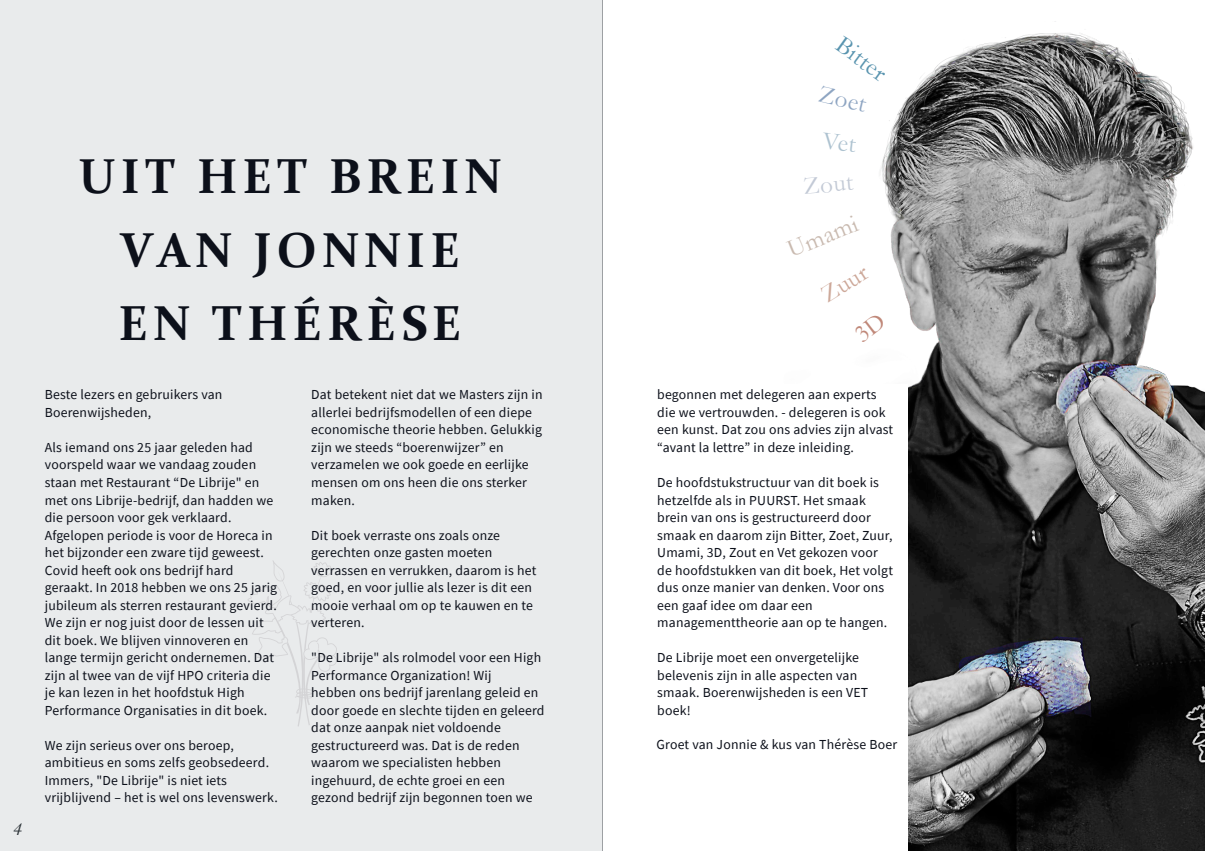
<style>
.page{position:relative;width:1205px;height:851px;background:#fff}
.page>*{position:absolute;margin:0;border:0;box-sizing:border-box;transform-origin:0 0}
.t1{font:700 49.12px/73.5px "Constantia";letter-spacing:.1em;color:#0c101a;text-align:center}
.t2{font:25px "Garamond";color:#5994af}
.t3{font:25px "Garamond";color:#c9bab0}
.t4{font:25px "Garamond";color:#c3cad6}
.t5{font:25px "Garamond";color:#8ea5c2}
.t6{font:25px "Garamond";color:#cda899}
.t7{font:italic 18.75px "Garamond";color:#2b3237}
.t8{font:13.75px/17.5px "Source Sans Pro";letter-spacing:.015em;color:#0c101a}
</style>
<div class="page">
<div style="left:0;top:0;width:602px;height:850px;background:#e9ebec"></div>
<hr style="left:602px;top:0;width:1px;height:850px;background:#9da0a3">
<svg style="left:248px;top:561px;width:89px;height:165px"></svg>
<img style="left:880px;top:21px;width:325px;height:829px">
<div style="left:656px;top:384px;width:252px;height:466px;background:#fff"></div>
<svg style="left:880px;top:312px;width:6px;height:31px"></svg>
<h3 class="t7" style="left:14px;top:822px;width:10px">4</h3>
<h1 class="t1" style="left:78px;top:144px;width:425px">UIT HET BREIN<br>VAN JONNIE<br>EN THÉRÈSE</h1>
<p class="t8" style="left:45px;top:387px;width:179px">Beste lezers en gebruikers van<br>Boerenwijsheden,</p>
<p class="t8" style="left:45px;top:439px;width:234px">Als iemand ons 25 jaar geleden had voorspeld waar we vandaag zouden staan met Restaurant “De Librije" en met ons Librije-bedrijf, dan hadden we die persoon voor gek verklaard.<br>Afgelopen periode is voor de Horeca in het bijzonder een zware tijd geweest.<br>Covid heeft ook ons bedrijf hard geraakt. In 2018 hebben we ons 25 jarig jubileum als sterren restaurant gevierd.<br>We zijn er nog juist door de lessen uit dit boek. We blijven vinnoveren en lange termijn gericht ondernemen. Dat zijn al twee van de vijf HPO criteria die je kan lezen in het hoofdstuk High Performance Organisaties in dit boek.</p>
<p class="t8" style="left:45px;top:737px;width:235px">We zijn serieus over ons beroep, ambitieus en soms zelfs geobsedeerd.<br>Immers, "De Librije" is niet iets vrijblijvend – het is wel ons levenswerk.</p>
<p class="t8" style="left:311px;top:387px;width:233px">Dat betekent niet dat we Masters zijn in allerlei bedrijfsmodellen of een diepe economische theorie hebben. Gelukkig zijn we steeds “boerenwijzer” en verzamelen we ook goede en eerlijke mensen om ons heen die ons sterker maken.</p>
<p class="t8" style="left:311px;top:527px;width:226px">Dit boek verraste ons zoals onze gerechten onze gasten moeten verrassen en verrukken, daarom is het goed, en voor jullie als lezer is dit een mooie verhaal om op te kauwen en te verteren.</p>
<p class="t8" style="left:311px;top:649px;width:235px">"De Librije" als rolmodel voor een High Performance Organization! Wij<br>hebben ons bedrijf jarenlang geleid en door goede en slechte tijden en geleerd dat onze aanpak niet voldoende gestructureerd was. Dat is de reden waarom we specialisten hebben ingehuurd, de echte groei en een gezond bedrijf zijn begonnen toen we</p>
<h2 class="t2" style="left:843px;top:35px;width:58px;rotate:36deg">Bitter</h2>
<h2 class="t5" style="left:821px;top:85px;width:50px;rotate:13deg">Zoet</h2>
<h2 class="t4" style="left:803px;top:178px;width:51px;rotate:-5deg">Zout</h2>
<h2 class="t3" style="left:785px;top:242px;width:75px;rotate:-22deg">Umami</h2>
<h2 class="t6" style="left:819px;top:289px;width:52px;rotate:-32deg">Zuur</h2>
<p class="t8" style="left:657px;top:387px;width:237px">begonnen met delegeren aan experts die we vertrouwden. - delegeren is ook een kunst. Dat zou ons advies zijn alvast “avant la lettre” in deze inleiding.</p>
<p class="t8" style="left:657px;top:474px;width:237px">De hoofdstukstructuur van dit boek is hetzelfde als in PUURST. Het smaak brein van ons is gestructureerd door smaak en daarom zijn Bitter, Zoet, Zuur, Umami, 3D, Zout en Vet gekozen voor de hoofdstukken van dit boek, Het volgt dus onze manier van denken. Voor ons een gaaf idee om daar een managementtheorie aan op te hangen.</p>
<p class="t8" style="left:657px;top:649px;width:213px">De Librije moet een onvergetelijke belevenis zijn in alle aspecten van smaak. Boerenwijsheden is een VET boek!</p>
<p class="t8" style="left:656px;top:736px;width:242px">Groet van Jonnie &amp; kus van Thérèse Boer</p>
</div>
